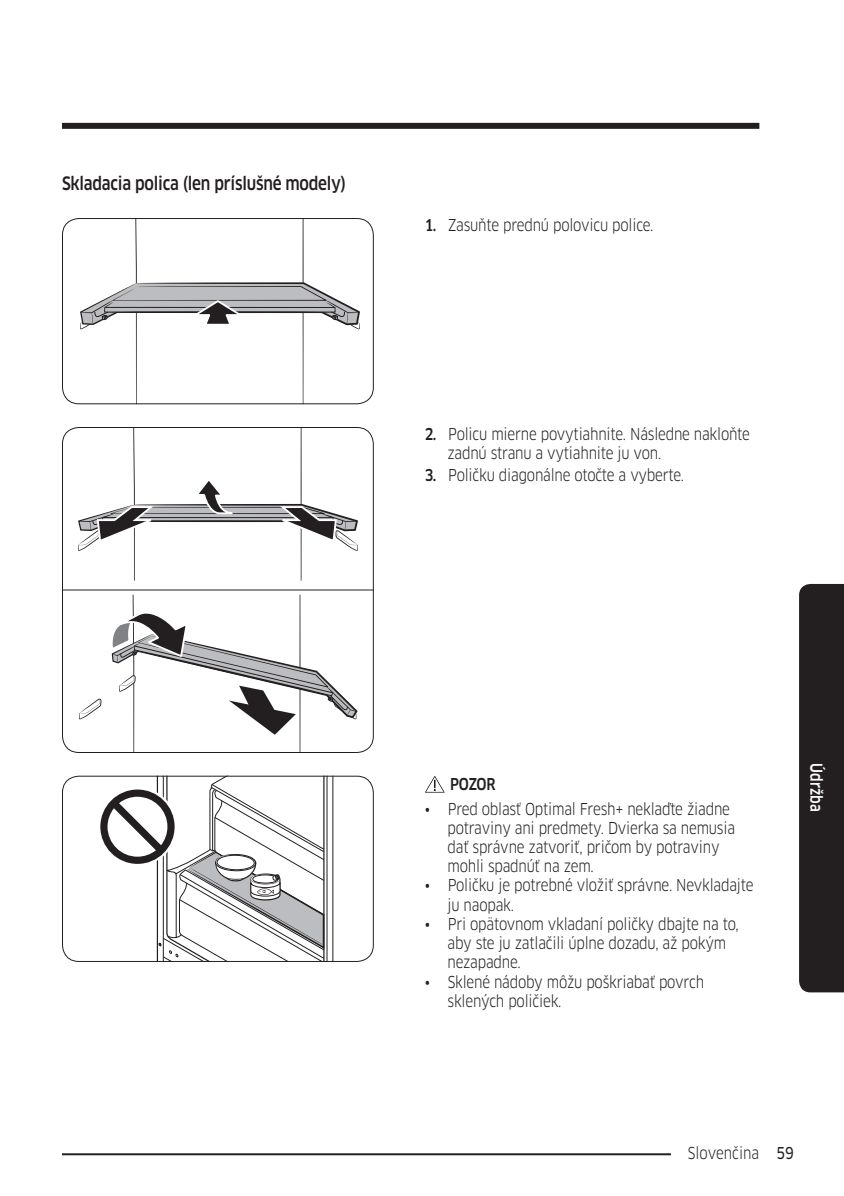
<style>
.page{position:relative;width:844px;height:1196px;background:#fff}
.page>*{position:absolute;margin:0;border:0;box-sizing:border-box;transform-origin:0 0}
.t1{font:500 18px "Samsung Clan Pro";letter-spacing:-.015em;color:#231f20;scale:.85 1}
.t2{font:16px/19.2px "Samsung Clan Pro";letter-spacing:-.015em;color:#231f20;scale:.85 1}
.Sidebar{font:500 16px "Samsung Clan Pro";color:#fff;scale:.85 1}
.DL_DT_Icon{font:500 16px "Samsung Clan Pro";letter-spacing:-.02em;color:#231f20;scale:.85 1}
.s1{font-weight:500}
.s2{font-family:"Samsung Clan Pro News"}
</style>
<div class="page">
<div style="left:62px;top:123px;width:697px;height:6px;background:#231f20"></div>
<hr style="left:62px;top:1153px;width:697px;height:2px;background:#231f20">
<div style="left:671px;top:1141px;width:105px;height:20px;background:#fff"></div>
<div style="left:799px;top:584px;width:45px;height:408px;background:#231f20"></div>
<svg style="left:80px;top:220px;width:280px;height:182px"></svg>
<div style="left:62px;top:218px;width:312px;height:186px;border:1px solid #231f20;border-radius:17px"></div>
<svg style="left:78px;top:429px;width:280px;height:151px"></svg>
<svg style="left:79px;top:698px;width:23px;height:21px"></svg>
<svg style="left:111px;top:594px;width:246px;height:157px"></svg>
<hr style="left:62px;top:589px;width:312px;height:1px;background:#231f20">
<div style="left:62px;top:427px;width:312px;height:326px;border:1px solid #231f20;border-radius:17px"></div>
<svg style="left:332px;top:777px;width:42px;height:184px"></svg>
<hr style="left:333px;top:775px;width:1px;height:186px;background:#232021">
<svg style="left:100px;top:777px;width:228px;height:182px"></svg>
<div style="left:62px;top:775px;width:312px;height:186px;border:1px solid #231f20;border-radius:17px"></div>
<svg style="left:425px;top:775px;width:20px;height:17px"></svg>
<h3 class="t1" style="left:62px;top:172px;width:336px">Skladacia polica (len príslušné modely)</h3>
<p class="t2" style="left:425px;top:215px;width:270px"><span class="s1">1.</span> Zasuňte prednú polovicu police.</p>
<p class="t2" style="left:448px;top:424px;width:357px;text-indent:-23px"><span class="s1">2.</span> Policu mierne povytiahnite. Následne nakloňte zadnú stranu a vytiahnite ju von.</p>
<p class="t2" style="left:425px;top:465px;width:307px"><span class="s1">3.</span> Poličku diagonálne otočte a vyberte.</p>
<p class="DL_DT_Icon" style="left:450px;top:774px;width:55px">POZOR</p>
<p class="t2" style="left:448px;top:799px;width:340px;text-indent:-23px">• Pred oblasť Optimal Fresh+ neklaďte žiadne potraviny ani predmety. Dvierka sa nemusia dať správne zatvoriť, pričom by potraviny mohli spadnúť na zem.</p>
<p class="t2" style="left:448px;top:875px;width:362px;text-indent:-23px">• Poličku je potrebné vložiť správne. Nevkladajte ju naopak.</p>
<p class="t2" style="left:448px;top:914px;width:344px;text-indent:-23px">• Pri opätovnom vkladaní poličky dbajte na to, aby ste ju zatlačili úplne dozadu, až pokým nezapadne.</p>
<p class="t2" style="left:448px;top:971px;width:303px;text-indent:-23px">• Sklené nádoby môžu poškriabať povrch sklených poličiek.</p>
<p class="Sidebar" style="left:826px;top:763px;width:59px;rotate:90deg">Údržba</p>
<p class="t2" style="left:688px;top:1143px;width:126px">Slovenčina <span class="s2">59</span></p>
</div>
